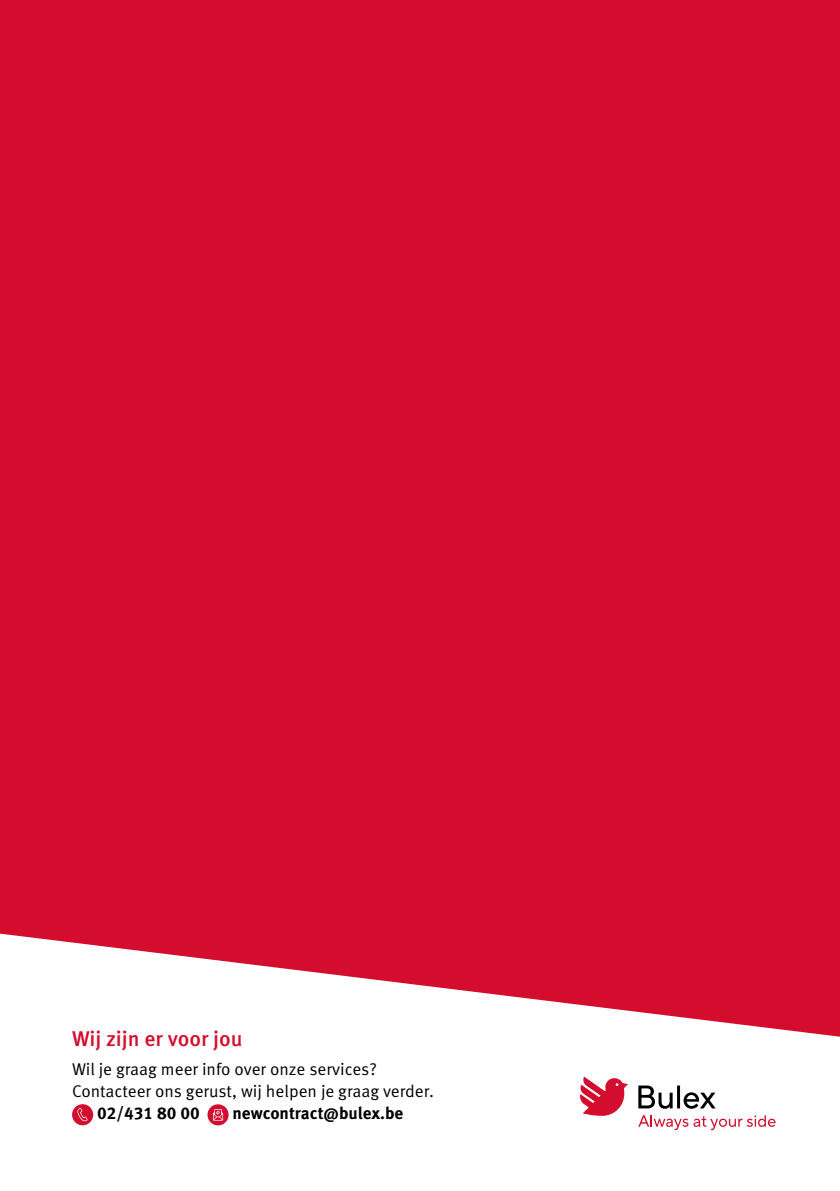
<style>
.page{position:relative;width:840px;height:1191px;background:#fff}
.page>*{position:absolute;margin:0;border:0;box-sizing:border-box;transform-origin:0 0}
.t1{font:500 21.2px "Meta Pro";color:#d40c2d}
.t2{font:17px/21.4px "Meta Pro Norm";color:#000}
.t3{font:700 17px "Meta Pro";color:#000}
</style>
<div class="page">
<div style="left:72px;top:1104px;width:21px;height:21px;background:#d40c2d;border-radius:50%"></div>
<svg style="left:77px;top:1108px;width:10px;height:13px"></svg>
<div style="left:207px;top:1104px;width:21px;height:21px;background:#d40c2d;border-radius:50%"></div>
<svg style="left:213px;top:1109px;width:10px;height:11px"></svg>
<div style="left:0;top:0;width:839px;height:1036px;background:#d40c2d"></div>
<svg style="left:638px;top:1115px;width:137px;height:15px"></svg>
<svg style="left:580px;top:1076px;width:47px;height:39px"></svg>
<svg style="left:638px;top:1085px;width:77px;height:23px"></svg>
<p class="t1" style="left:72px;top:1022px;width:172px">Wij zijn er voor jou</p>
<p class="t2" style="left:72px;top:1057px;width:363px">Wil je graag meer info over onze services?<br>Contacteer ons gerust, wij helpen je graag verder.</p>
<p class="t3" style="left:97px;top:1100px;width:104px">02/431 80 00</p>
<p class="t3" style="left:232px;top:1100px;width:172px">newcontract@bulex.be</p>
</div>
